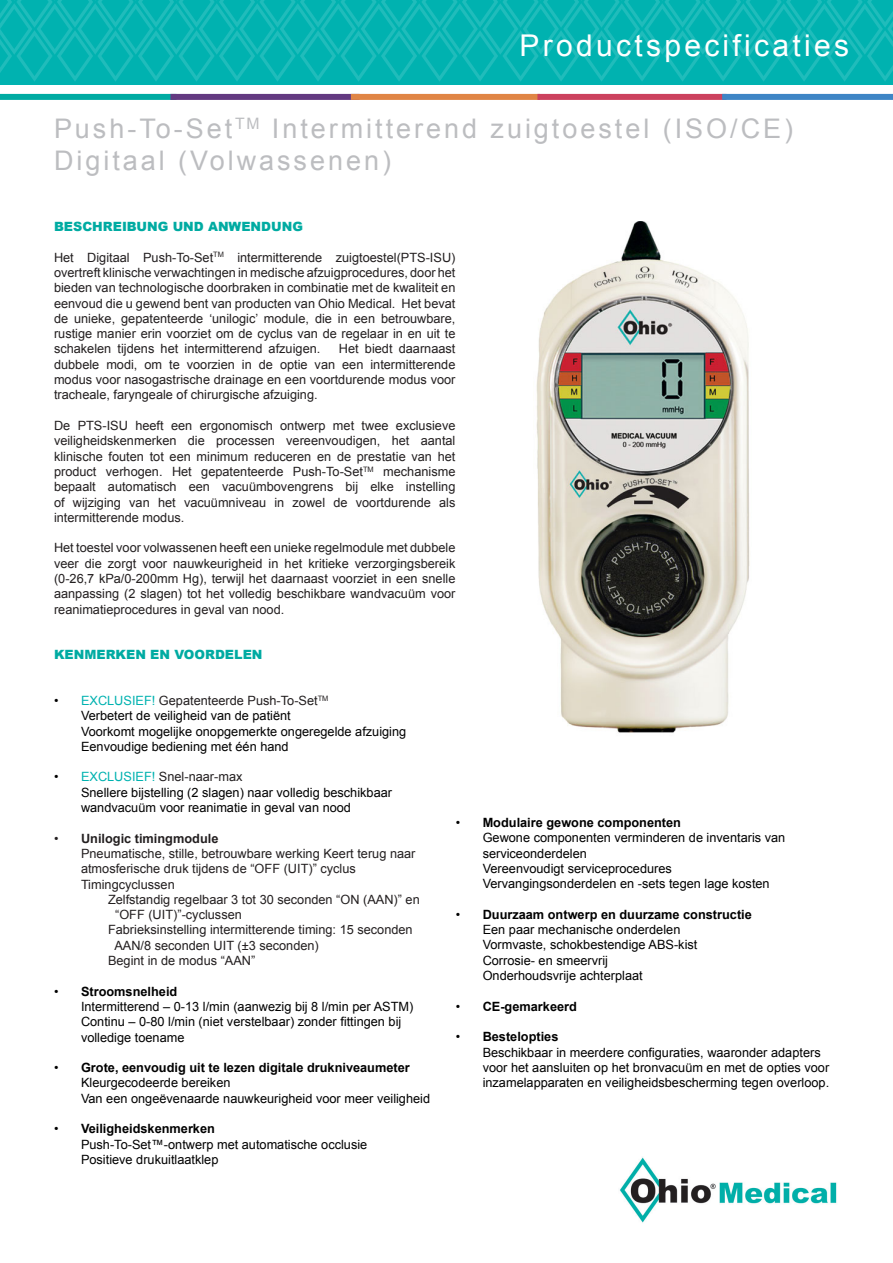
<style>
.page{position:relative;width:893px;height:1263px;background:#fff}
.page>*{position:absolute;margin:0;border:0;box-sizing:border-box;transform-origin:0 0}
.t1{font:30px "Arial";letter-spacing:.11em;color:#fff}
.t2{font:27px "Arial";letter-spacing:.11em;color:#bcbdc0}
.t3{font:12.75px/15.3px "Arial";color:#231f20;text-align:justify}
.t4{font:12.75px/15.3px "Arial";color:#000}
.t5{font:700 12.75px "Arial";color:#000}
.t6{font:900 12.75px "Arial";color:#00aba2}
.t7{font:700 12.75px "Arial";color:#231f20}
.s1{color:#000}
.s2{color:#00b2b0}
.s3{font-weight:400}
</style>
<div class="page">
<div style="left:0;top:0;width:893px;height:85px;background:#00b2b0"></div>
<svg style="left:0;top:0;width:893px;height:82px"></svg>
<div style="left:0;top:94px;width:176px;height:6px;background:#00aba2"></div>
<div style="left:170px;top:94px;width:189px;height:6px;background:#633a81"></div>
<div style="left:351px;top:94px;width:189px;height:6px;background:#e08545"></div>
<div style="left:537px;top:94px;width:189px;height:6px;background:#cc415e"></div>
<div style="left:722px;top:94px;width:171px;height:6px;background:#3e85c5"></div>
<img style="left:619px;top:1157px;width:218px;height:66px">
<img style="left:536px;top:222px;width:214px;height:511px">
<h1 class="t1" style="left:520px;top:26px;width:331px">Productspecificaties</h1>
<p class="t2" style="left:54px;top:111px;width:741px">Push-To-Set<sup>TM</sup> Intermitterend zuigtoestel (ISO/CE)</p>
<p class="t2" style="left:54px;top:143px;width:338px">Digitaal (Volwassenen)</p>
<p class="t6" style="left:54px;top:217px;width:250px">BESCHREIBUNG UND ANWENDUNG</p>
<p class="t3" style="left:54px;top:250px;width:403px">Het Digitaal Push-To-Set<sup>TM</sup> intermitterende zuigtoestel(PTS-ISU) overtreft klinische verwachtingen in medische afzuigprocedures, door het bieden van technologische doorbraken in combinatie met de kwaliteit en eenvoud die u gewend bent van producten van Ohio Medical. Het bevat de unieke, gepatenteerde ‘unilogic’ module, die in een betrouwbare, rustige manier erin voorziet om de cyclus van de regelaar in en uit te schakelen tijdens het intermitterend afzuigen.</p>
<p class="t3" style="left:54px;top:341px;width:403px;text-indent:285px">Het biedt daarnaast dubbele modi, om te voorzien in de optie van een intermitterende modus voor nasogastrische drainage en een voortdurende modus voor tracheale, faryngeale of chirurgische afzuiging.</p>
<p class="t3" style="left:54px;top:418px;width:403px">De PTS-ISU heeft een ergonomisch ontwerp met twee exclusieve veiligheidskenmerken die processen vereenvoudigen, het aantal klinische fouten tot een minimum reduceren en de prestatie van het product verhogen. Het gepatenteerde Push-To-Set<sup>TM</sup> mechanisme bepaalt automatisch een vacuümbovengrens bij elke instelling of wijziging van het vacuümniveau in zowel de voortdurende als intermitterende modus.</p>
<p class="t3" style="left:54px;top:540px;width:403px">Het toestel voor volwassenen heeft een unieke regelmodule met dubbele veer die zorgt voor nauwkeurigheid in het kritieke verzorgingsbereik (0-26,7 kPa/0-200mm Hg), terwijl het daarnaast voorziet in een snelle aanpassing (2 slagen) tot het volledig beschikbare wandvacuüm voor reanimatieprocedures in geval van nood.</p>
<p class="t6" style="left:54px;top:645px;width:210px">KENMERKEN EN VOORDELEN</p>
<p class="t3" style="left:54px;top:693px;width:276px"><span class="s1">•</span> <span class="s2">EXCLUSIEF!</span> Gepatenteerde Push-To-Set<sup>TM</sup></p>
<p class="t4" style="left:81px;top:708px;width:211px">Verbetert de veiligheid van de patiënt</p>
<p class="t4" style="left:81px;top:723px;width:327px">Voorkomt mogelijke onopgemerkte ongeregelde afzuiging</p>
<p class="t4" style="left:81px;top:739px;width:209px">Eenvoudige bediening met één hand</p>
<p class="t3" style="left:54px;top:769px;width:190px"><span class="s1">•</span> <span class="s2">EXCLUSIEF!</span> Snel-naar-max</p>
<p class="t4" style="left:81px;top:785px;width:313px">Snellere bijstelling (2 slagen) naar volledig beschikbaar wandvacuüm voor reanimatie in geval van nood</p>
<p class="t7" style="left:54px;top:830px;width:166px"><span class="s3">•</span> Unilogic timingmodule</p>
<p class="t3" style="left:81px;top:846px;width:336px">Pneumatische, stille, betrouwbare werking Keert terug naar</p>
<p class="t3" style="left:81px;top:861px;width:276px">atmosferische druk tijdens de “OFF (UIT)” cyclus</p>
<p class="t3" style="left:81px;top:876px;width:95px">Timingcyclussen</p>
<p class="t3" style="left:108px;top:892px;width:313px">Zelfstandig regelbaar 3 tot 30 seconden “ON (AAN)” en</p>
<p class="t3" style="left:115px;top:907px;width:128px">“OFF (UIT)”-cyclussen</p>
<p class="t3" style="left:108px;top:922px;width:306px">Fabrieksinstelling intermitterende timing: 15 seconden</p>
<p class="t3" style="left:114px;top:938px;width:206px">AAN/8 seconden UIT (±3 seconden)</p>
<p class="t3" style="left:108px;top:953px;width:149px">Begint in de modus “AAN”</p>
<p class="t5" style="left:54px;top:983px;width:125px"><span class="s3">•</span> Stroomsnelheid</p>
<p class="t4" style="left:81px;top:999px;width:334px">Intermitterend – 0-13 l/min (aanwezig bij 8 l/min per ASTM)</p>
<p class="t4" style="left:81px;top:1014px;width:322px">Continu – 0-80 l/min (niet verstelbaar) zonder fittingen bij volledige toename</p>
<p class="t5" style="left:54px;top:1059px;width:357px"><span class="s3">•</span> Grote, eenvoudig uit te lezen digitale drukniveaumeter</p>
<p class="t4" style="left:81px;top:1075px;width:151px">Kleurgecodeerde bereiken</p>
<p class="t4" style="left:81px;top:1091px;width:351px">Van een ongeëvenaarde nauwkeurigheid voor meer veiligheid</p>
<p class="t5" style="left:54px;top:1120px;width:162px"><span class="s3">•</span> Veiligheidskenmerken</p>
<p class="t4" style="left:81px;top:1137px;width:288px">Push-To-Set™-ontwerp met automatische occlusie</p>
<p class="t4" style="left:81px;top:1152px;width:139px">Positieve drukuitlaatklep</p>
<p class="t5" style="left:456px;top:814px;width:227px"><span class="s3">•</span> Modulaire gewone componenten</p>
<p class="t4" style="left:483px;top:830px;width:304px">Gewone componenten verminderen de inventaris van serviceonderdelen</p>
<p class="t4" style="left:483px;top:861px;width:191px">Vereenvoudigt serviceprocedures</p>
<p class="t4" style="left:483px;top:876px;width:289px">Vervangingsonderdelen en -sets tegen lage kosten</p>
<p class="t5" style="left:456px;top:906px;width:298px"><span class="s3">•</span> Duurzaam ontwerp en duurzame constructie</p>
<p class="t4" style="left:483px;top:922px;width:199px">Een paar mechanische onderdelen</p>
<p class="t4" style="left:483px;top:937px;width:216px">Vormvaste, schokbestendige ABS-kist</p>
<p class="t4" style="left:483px;top:953px;width:127px">Corrosie- en smeervrij</p>
<p class="t4" style="left:483px;top:968px;width:162px">Onderhoudsvrije achterplaat</p>
<p class="t5" style="left:456px;top:998px;width:123px"><span class="s3">•</span> CE-gemarkeerd</p>
<p class="t5" style="left:456px;top:1028px;width:104px"><span class="s3">•</span> Bestelopties</p>
<p class="t4" style="left:483px;top:1044px;width:348px">Beschikbaar in meerdere configuraties, waaronder adapters voor het aansluiten op het bronvacuüm en met de opties voor inzamelapparaten en veiligheidsbescherming tegen overloop.</p>
</div>
